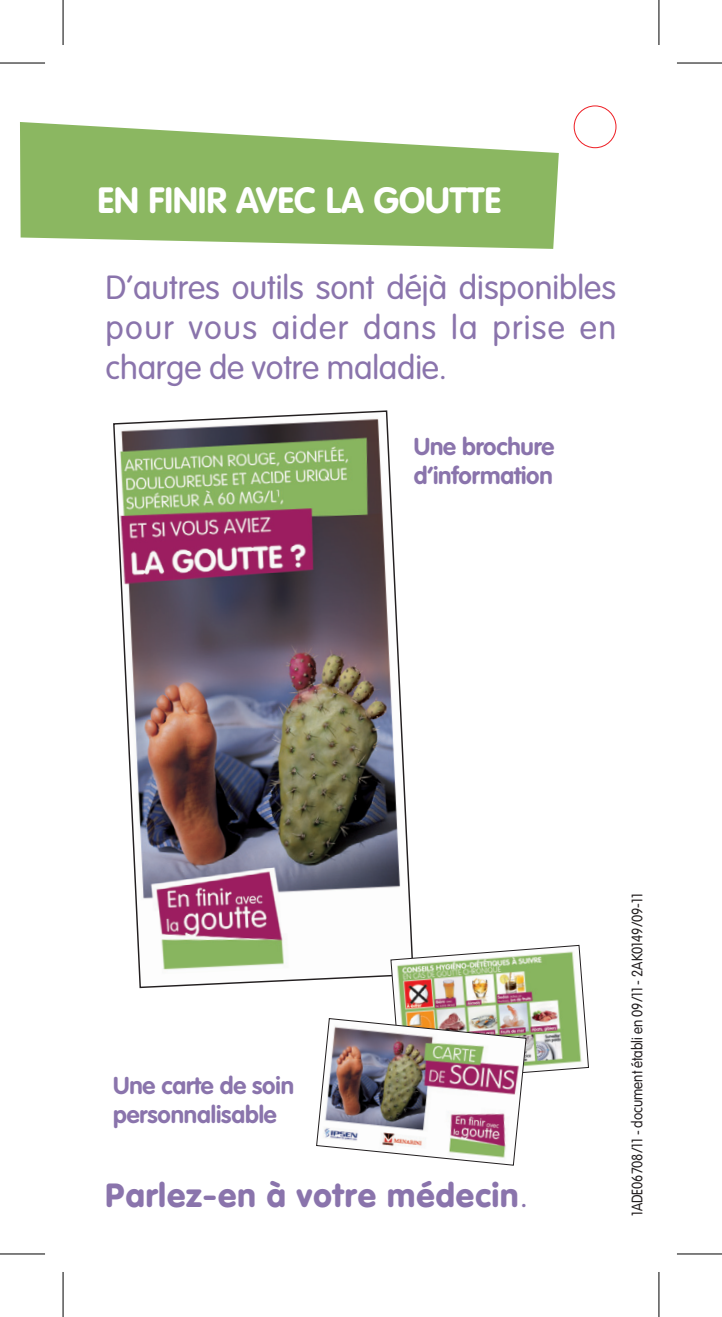
<style>
.page{position:relative;width:722px;height:1317px;background:#fff}
.page>*{position:absolute;margin:0;border:0;box-sizing:border-box;transform-origin:0 0}
.t1{font:700 36px "VAG Rounded";color:#fff}
.t2{font:300 33px/39.6px "VAG Rounded";color:#8a74ac;text-align:justify}
.t3{font:900 33px "VAG Rounded";letter-spacing:.035em;color:#8a74ac}
.t4{font:700 24px/28.8px "VAG Rounded";letter-spacing:-.005em;color:#8a74ac}
.t5{font:300 15px "VAG Rounded";letter-spacing:-.005em;color:#231f20;scale:.9 1}
.s1{font-weight:300}
</style>
<div class="page">
<div style="left:573px;top:106px;width:43px;height:42px;border:1px solid #ee1d23;border-radius:50%"></div>
<svg style="left:20px;top:122px;width:538px;height:127px;fill:#8bb761"></svg>
<img style="left:113px;top:410px;width:300px;height:579px">
<img style="left:315px;top:944px;width:274px;height:222px">
<svg style="left:659px;top:0;width:1px;height:45px"></svg>
<svg style="left:659px;top:1272px;width:1px;height:45px"></svg>
<hr style="left:0;top:62px;width:45px;height:2px;background:#000">
<hr style="left:676px;top:62px;width:45px;height:2px;background:#000">
<hr style="left:0;top:1253px;width:45px;height:1px;background:#000">
<hr style="left:676px;top:1253px;width:45px;height:1px;background:#000">
<hr style="left:62px;top:0;width:2px;height:45px;background:#000">
<hr style="left:62px;top:1272px;width:2px;height:45px;background:#000">
<hr style="left:658px;top:0;width:1px;height:45px;background:#000">
<hr style="left:658px;top:1272px;width:1px;height:45px;background:#000">
<p class="t1" style="left:97px;top:180px;width:405px">En finir avec la goutte</p>
<p class="t2" style="left:106px;top:268px;width:512px">D’autres outils sont déjà disponibles pour vous aider dans la prise en charge de votre maladie.</p>
<p class="t4" style="left:413px;top:432px;width:142px">Une brochure d’information</p>
<p class="t4" style="left:113px;top:1071px;width:182px">Une carte de soin personnalisable</p>
<p class="t3" style="left:106px;top:1175px;width:424px">Parlez-en à votre médecin<span class="s1">.</span></p>
<p class="t5" style="left:628px;top:1216px;width:360px;rotate:-90deg">1ADE06708/11 - document établi en 09/11 - 2AK0149/09-11</p>
</div>
